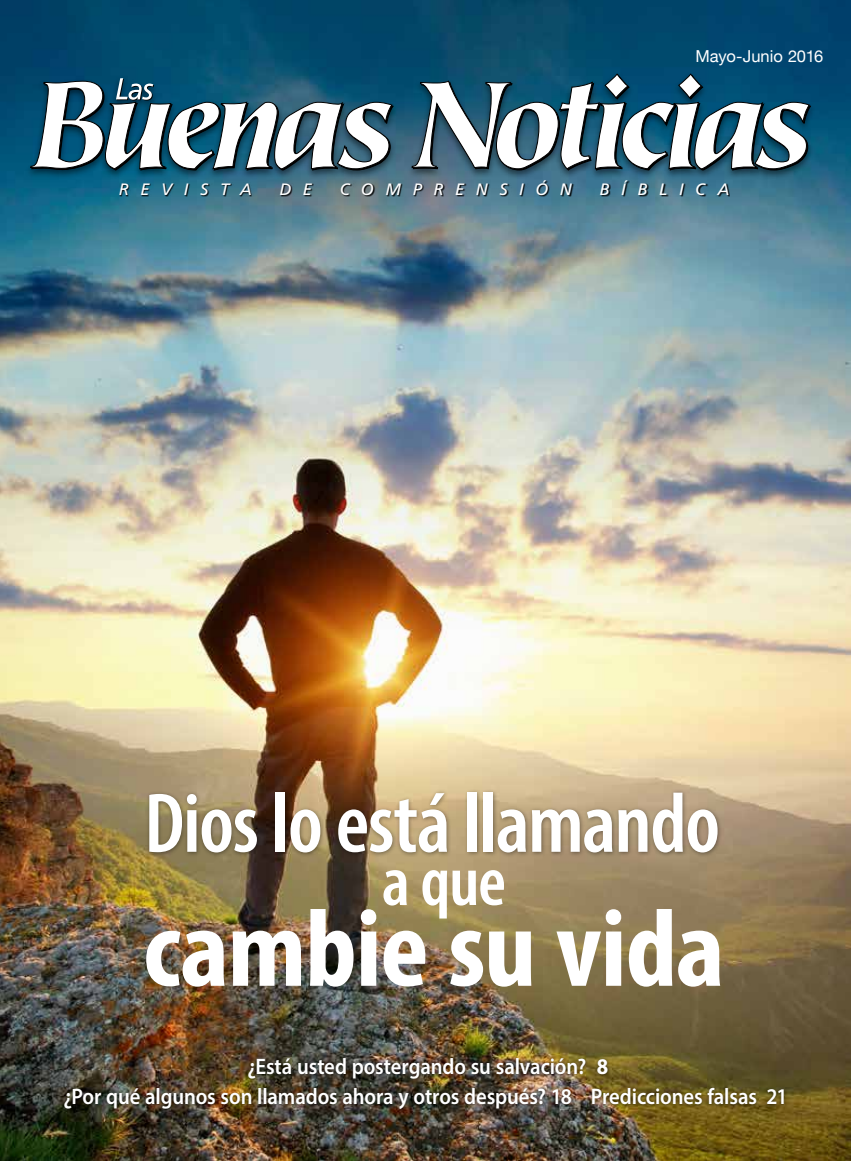
<style>
.page{position:relative;width:851px;height:1161px;background:#fff}
.page>*{position:absolute;margin:0;border:0;box-sizing:border-box;transform-origin:0 0}
.t1{font:700 condensed 111px "Myriad Pro";letter-spacing:-.01em;color:#fff;scale:1.04 1}
.t2{font:600 condensed 85.5px "Myriad Pro";letter-spacing:-.02em;color:#fff}
.t3{font:600 condensed 70.5px "Myriad Pro";color:#fff}
.t4{font:600 22.5px/30px "Myriad Pro";letter-spacing:-.005em;color:#fff;text-align:center;scale:.92 1}
.t5{font:italic 16.5px "Frutiger";letter-spacing:.705em;color:#fff}
.t6{font:16.5px "Helvetica Neue";letter-spacing:-.005em;color:#fff}
.s1{font-weight:700}
</style>
<div class="page">
<img style="left:0;top:0;width:850px;height:1161px">
<div style="left:62px;top:1055px;width:725px;height:58px;background:#000;opacity:.6"></div>
<div style="left:145px;top:789px;width:577px;height:69px;background:#000;opacity:.4"></div>
<div style="left:25px;top:72px;width:791px;height:108px;background:#000;opacity:.5"></div>
<svg style="left:411px;top:74px;width:399px;height:97px"></svg>
<svg style="left:30px;top:78px;width:364px;height:93px"></svg>
<div style="left:119px;top:180px;width:610px;height:16px;background:#000;opacity:.9"></div>
<p class="t6" style="left:695px;top:46px;width:129px">Mayo-Junio 2016</p>
<p class="t5" style="left:119px;top:180px;width:134px">REVISTA</p>
<p class="t5" style="left:279px;top:180px;width:34px">D E</p>
<p class="t5" style="left:340px;top:180px;width:233px">COMPRENSIÓN</p>
<p class="t5" style="left:599px;top:180px;width:131px">BÍBLICA</p>
<h2 class="t2" style="left:144px;top:771px;width:577px">Dios lo está llamando</h2>
<h3 class="t3" style="left:382px;top:838px;width:126px">a que</h3>
<h1 class="t1" style="left:143px;top:879px;width:561px">cambie su vida</h1>
<p class="t4" style="left:64px;top:1051px;width:788px">¿Está usted postergando su salvación? <span class="s1">8<br></span>¿Por qué algunos son llamados ahora y otros después? 18 Predicciones falsas 21</p>
</div>
